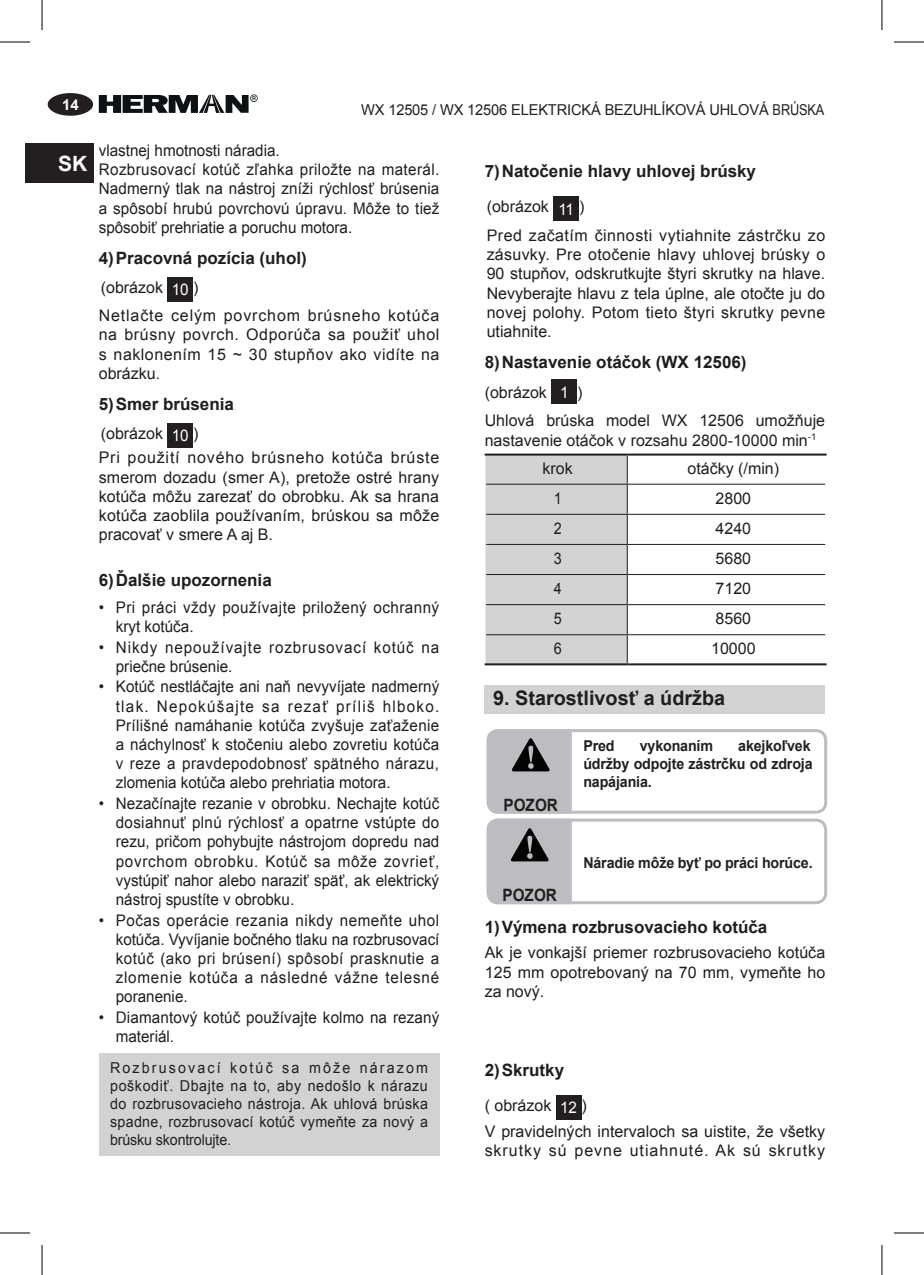
<style>
.page{position:relative;width:924px;height:1275px;background:#fff}
.page>*{position:absolute;margin:0;border:0;box-sizing:border-box;transform-origin:0 0}
.t1{font:700 21px "Arial";color:#fff}
.t2{font:700 20px "Arial";color:#211d1e}
.t3{font:700 17px "Arial";color:#211d1e}
.t4{font:700 17px "Arial";color:#231f20;scale:.9 1}
.t5{font:16px/19.2px "Arial";letter-spacing:.01em;color:#211d1e;text-align:justify;scale:.95 1}
.t6{font:16px/19.2px "Arial";letter-spacing:.01em;color:#211d1e;text-align:justify}
.t7{font:16px/28.6px "Arial";letter-spacing:.05em;color:#211d1e}
.t8{font:16px/28.8px "Arial";color:#231f20}
.t9{font:16px/19.2px "Arial";letter-spacing:.06em;color:#211d1e;scale:.95 1}
.t10{font:16px/19.2px "Arial";letter-spacing:.03em;color:#211d1e;scale:.95 1}
.t11{font:16px/28.6px "Arial";letter-spacing:.03em;color:#211d1e}
.t12{font:16px "Arial";letter-spacing:.06em;color:#211d1e}
.t13{font:16px "Arial";letter-spacing:.01em;color:#211d1e;scale:.9 1}
.t14{font:15px/18px "Arial";letter-spacing:-.01em;color:#231f20;text-align:justify;scale:.95 1}
.t15{font:700 15px/18px "Arial";letter-spacing:-.01em;color:#231f20;scale:.95 1}
.t16{font:15px "Arial";letter-spacing:-.01em;color:#231f20}
.t17{font:700 15px "Arial";color:#fff}
.s1{color:#fff}
.s2{color:#211d1e}
</style>
<div class="page">
<div style="left:25px;top:143px;width:68px;height:40px;background:#231f20"></div>
<div style="left:48px;top:93px;width:45px;height:23px;background:#231f20;border-radius:50%"></div>
<svg style="left:99px;top:94px;width:158px;height:19px"></svg>
<div style="left:167px;top:277px;width:26px;height:24px;background:#231f20"></div>
<div style="left:167px;top:423px;width:26px;height:24px;background:#231f20"></div>
<div style="left:99px;top:1054px;width:340px;height:102px;background:#d1d2d4"></div>
<div style="left:553px;top:197px;width:25px;height:24px;background:#231f20"></div>
<div style="left:551px;top:380px;width:25px;height:24px;background:#231f20"></div>
<hr style="left:484px;top:453px;width:143px;height:2px;background:#211d1e">
<hr style="left:627px;top:453px;width:199px;height:2px;background:#211d1e">
<hr style="left:627px;top:484px;width:197px;height:1px;background:#211d1e">
<hr style="left:627px;top:514px;width:197px;height:1px;background:#211d1e">
<hr style="left:627px;top:544px;width:197px;height:1px;background:#211d1e">
<hr style="left:627px;top:574px;width:197px;height:1px;background:#211d1e">
<hr style="left:627px;top:604px;width:197px;height:1px;background:#211d1e">
<hr style="left:627px;top:634px;width:197px;height:1px;background:#211d1e">
<hr style="left:484px;top:663px;width:143px;height:2px;background:#211d1e">
<hr style="left:627px;top:663px;width:199px;height:2px;background:#211d1e">
<svg style="left:485px;top:455px;width:142px;height:209px;background:#cbcccc"></svg>
<div style="left:484px;top:685px;width:340px;height:28px;background:#d1d2d4"></div>
<div style="left:486px;top:729px;width:340px;height:84px;border:3px solid #bcbdc0;border-radius:10px"></div>
<div style="left:486px;top:818px;width:340px;height:86px;border:3px solid #bcbdc0;border-radius:10px"></div>
<svg style="left:486px;top:729px;width:85px;height:175px;background:#afb0b2"></svg>
<div style="left:555px;top:1095px;width:26px;height:24px;background:#231f20"></div>
<hr style="left:0;top:42px;width:30px;height:1px;background:#000">
<hr style="left:893px;top:42px;width:30px;height:1px;background:#000">
<hr style="left:0;top:1232px;width:30px;height:1px;background:#000">
<hr style="left:893px;top:1232px;width:30px;height:1px;background:#000">
<hr style="left:42px;top:0;width:1px;height:30px;background:#000">
<hr style="left:42px;top:1245px;width:1px;height:30px;background:#000">
<hr style="left:881px;top:0;width:1px;height:30px;background:#000">
<hr style="left:881px;top:1245px;width:1px;height:30px;background:#000">
<p class="t17" style="left:62px;top:94px;width:18px">14</p>
<p class="t16" style="left:361px;top:100px;width:464px">WX 12505 / WX 12506 ELEKTRICKÁ BEZUHLÍKOVÁ UHLOVÁ BRÚSKA</p>
<p class="t5" style="left:99px;top:141px;width:360px;text-align:left">vlastnej hmotnosti náradia.<br>Rozbrusovací kotúč zľahka priložte na materál.<br>Nadmerný tlak na nástroj zníži rýchlosť brúsenia a spôsobí hrubú povrchovú úpravu. Môže to tiež spôsobiť prehriatie a poruchu motora.</p>
<p class="t3" style="left:99px;top:247px;width:209px">4)Pracovná pozícia (uhol)</p>
<p class="t7" style="left:99px;top:273px;width:342px">(obrázok <span class="s1">10</span> )<br>Netlačte celým povrchom brúsneho kotúča</p>
<p class="t6" style="left:99px;top:325px;width:342px">na brúsny povrch. Odporúča sa použiť uhol s naklonením 15 ~ 30 stupňov ako vidíte na obrázku.</p>
<p class="t3" style="left:99px;top:393px;width:137px">5)Smer brúsenia</p>
<p class="t7" style="left:99px;top:421px;width:342px;line-height:24.8px">(obrázok <span class="s1">10</span> )<br>Pri použití nového brúsneho kotúča brúste</p>
<p class="t6" style="left:99px;top:467px;width:342px">smerom dozadu (smer A), pretože ostré hrany kotúča môžu zarezať do obrobku. Ak sa hrana kotúča zaoblila používaním, brúskou sa môže pracovať v smere A aj B.</p>
<p class="t3" style="left:99px;top:569px;width:174px">6)Ďalšie upozornenia</p>
<p class="t10" style="left:116px;top:597px;width:342px;text-indent:-17px">• Pri práci vždy používajte priložený ochranný kryt kotúča.</p>
<p class="t9" style="left:116px;top:637px;width:342px;text-indent:-17px">• Nikdy nepoužívajte rozbrusovací kotúč na priečne brúsenie.</p>
<p class="t5" style="left:116px;top:677px;width:342px;text-indent:-17px">• Kotúč nestláčajte ani naň nevyvíjate nadmerný tlak. Nepokúšajte sa rezať príliš hlboko.<br>Prílišné namáhanie kotúča zvyšuje zaťaženie a náchylnosť k stočeniu alebo zovretiu kotúča v reze a pravdepodobnosť spätného nárazu, zlomenia kotúča alebo prehriatia motora.</p>
<p class="t5" style="left:116px;top:794px;width:342px;text-indent:-17px">• Nezačínajte rezanie v obrobku. Nechajte kotúč dosiahnuť plnú rýchlosť a opatrne vstúpte do rezu, pričom pohybujte nástrojom dopredu nad povrchom obrobku. Kotúč sa môže zovrieť, vystúpiť nahor alebo naraziť späť, ak elektrický nástroj spustíte v obrobku.</p>
<p class="t5" style="left:116px;top:910px;width:342px;text-indent:-17px">• Počas operácie rezania nikdy nemeňte uhol kotúča. Vyvíjanie bočného tlaku na rozbrusovací kotúč (ako pri brúsení) spôsobí prasknutie a zlomenie kotúča a následné vážne telesné poranenie.</p>
<p class="t5" style="left:116px;top:1008px;width:342px;text-indent:-17px">• Diamantový kotúč používajte kolmo na rezaný materiál.</p>
<p class="t14" style="left:110px;top:1059px;width:336px">Rozbrusovací kotúč sa môže nárazom poškodiť. Dbajte na to, aby nedošlo k nárazu do rozbrusovacieho nástroja. Ak uhlová brúska spadne, rozbrusovací kotúč vymeňte za nový a brúsku skontrolujte.</p>
<h1 class="t1" style="left:58px;top:149px;width:31px">SK</h1>
<p class="t3" style="left:484px;top:160px;width:273px">7)Natočenie hlavy uhlovej brúsky</p>
<p class="t11" style="left:486px;top:192px;width:340px">(obrázok <span class="s1">11</span> )<br>Pred začatím činnosti vytiahnite zástrčku zo</p>
<p class="t6" style="left:486px;top:245px;width:340px">zásuvky. Pre otočenie hlavy uhlovej brúsky o 90 stupňov, odskrutkujte štyri skrutky na hlave.<br>Nevyberajte hlavu z tela úplne, ale otočte ju do novej polohy. Potom tieto štyri skrutky pevne utiahnite.</p>
<p class="t3" style="left:484px;top:351px;width:263px">8)Nastavenie otáčok (WX 12506)</p>
<p class="t8" style="left:484px;top:378px;width:342px"><span class="s2">(obrázok</span> <span class="s1">1</span> <span class="s2">)<br></span>Uhlová brúska model WX 12506 umožňuje</p>
<p class="t8" style="left:542px;top:426px;width:275px;text-indent:-58px">nastavenie otáčok v rozsahu 2800-10000 min<sup>-1 </sup><span class="s2">krok</span></p>
<p class="t6" style="left:687px;top:459px;width:93px">otáčky (/min)</p>
<p class="t13" style="left:553px;top:488px;width:10px">1</p>
<p class="t6" style="left:715px;top:489px;width:37px">2800</p>
<p class="t13" style="left:553px;top:518px;width:10px">2</p>
<p class="t6" style="left:715px;top:519px;width:37px">4240</p>
<p class="t13" style="left:553px;top:548px;width:10px">3</p>
<p class="t6" style="left:715px;top:549px;width:37px">5680</p>
<p class="t13" style="left:553px;top:578px;width:10px">4</p>
<p class="t6" style="left:715px;top:579px;width:37px">7120</p>
<p class="t13" style="left:553px;top:608px;width:10px">5</p>
<p class="t6" style="left:715px;top:609px;width:37px">8560</p>
<p class="t13" style="left:553px;top:638px;width:10px">6</p>
<p class="t6" style="left:710px;top:639px;width:46px">10000</p>
<p class="t2" style="left:493px;top:685px;width:233px">9. Starostlivosť a údržba</p>
<p class="t15" style="left:583px;top:737px;width:34px">Pred</p>
<p class="t15" style="left:639px;top:737px;width:79px">vykonaním</p>
<p class="t15" style="left:583px;top:737px;width:243px;text-indent:155px">akejkoľvek údržby odpojte zástrčku od zdroja napájania.</p>
<p class="t4" style="left:503px;top:794px;width:62px">POZOR</p>
<p class="t15" style="left:583px;top:854px;width:243px">Náradie môže byť po práci horúce.</p>
<p class="t4" style="left:502px;top:884px;width:62px">POZOR</p>
<p class="t3" style="left:484px;top:916px;width:284px">1)Výmena rozbrusovacieho kotúča</p>
<p class="t6" style="left:484px;top:943px;width:342px">Ak je vonkajší priemer rozbrusovacieho kotúča 125 mm opotrebovaný na 70 mm, vymeňte ho za nový.</p>
<p class="t3" style="left:484px;top:1058px;width:81px">2)Skrutky</p>
<p class="t6" style="left:484px;top:1092px;width:342px;line-height:25.8px">( obrázok <span class="s1">12</span> )<br>V pravidelných intervaloch sa uistite, že všetky</p>
<p class="t12" style="left:484px;top:1139px;width:342px">skrutky sú pevne utiahnuté. Ak sú skrutky</p>
</div>
